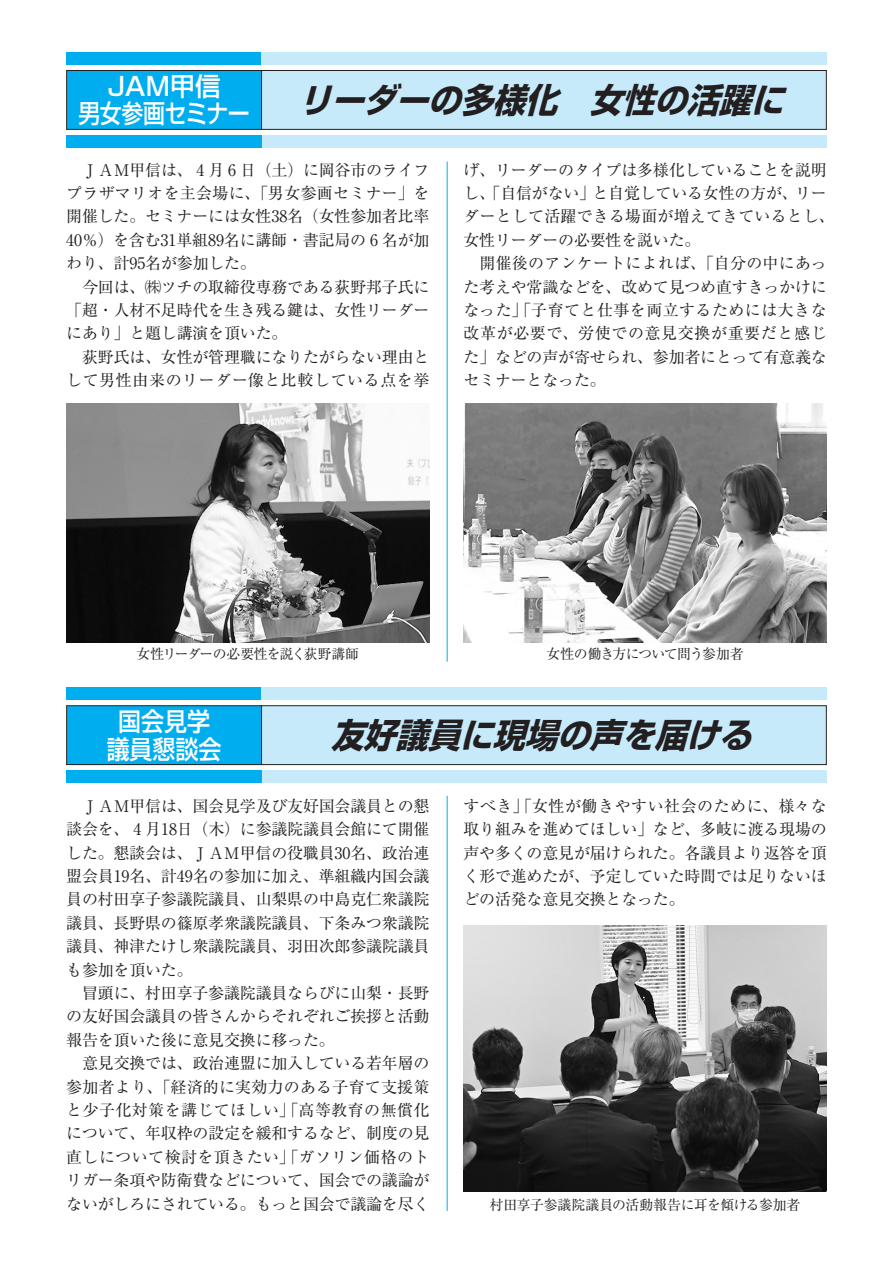
<style>
.page{position:relative;width:893px;height:1263px;background:#fff}
.page>*{position:absolute;margin:0;border:0;box-sizing:border-box;transform-origin:0 0}
.見出し{font:italic 700 34.05px "Shin Go Pr 6 N";color:#231f20;scale:.95 1}
.見出し文字{font:500 25.5px "Shin Go Pr 6 N";color:#fff;scale:.9 1}
.表文字{font:500 25.5px "Shin Go Pr 6 N";letter-spacing:-.015em;color:#fff;scale:.86 1}
.表文字-2{font:500 25.5px "Shin Go Pr 6 N";letter-spacing:-.015em;color:#fff}
.本文15Q{font:15.9px/23.4px "Ryumin Pr 6 N";letter-spacing:-.01em;color:#231f20;text-align:justify}
.本文15Q-2{font:15.9px/23.4px "Ryumin Pr 6 N";letter-spacing:.015em;color:#231f20;text-align:right}
.キャプション{font:13.8px "Ryumin Pr 6 N";letter-spacing:-.03em;color:#231f20}
.キャプション-2{font:13.8px "Ryumin Pr 6 N";letter-spacing:-.05em;color:#231f20}
.キャプション-3{font:13.8px "Ryumin Pr 6 N";letter-spacing:-.055em;color:#231f20}
</style>
<div class="page">
<hr style="left:447px;top:796px;width:1px;height:415px;background:#00aeef">
<div style="left:67px;top:687px;width:195px;height:13px;background:#00aeef"></div>
<div style="left:261px;top:687px;width:566px;height:13px;background:#c6eafa"></div>
<div style="left:67px;top:770px;width:195px;height:13px;background:#00aeef"></div>
<div style="left:262px;top:770px;width:565px;height:13px;background:#c6eafa"></div>
<div style="left:67px;top:706px;width:195px;height:59px;background:#00aeef"></div>
<div style="left:66px;top:705px;width:196px;height:60px;border:1px solid #231f20"></div>
<div style="left:262px;top:706px;width:564px;height:59px;background:#c6eafa"></div>
<div style="left:261px;top:705px;width:566px;height:60px;border:1px solid #231f20"></div>
<div style="left:67px;top:52px;width:195px;height:13px;background:#00aeef"></div>
<div style="left:261px;top:52px;width:566px;height:13px;background:#c6eafa"></div>
<div style="left:67px;top:135px;width:195px;height:13px;background:#00aeef"></div>
<div style="left:262px;top:135px;width:565px;height:13px;background:#c6eafa"></div>
<div style="left:67px;top:70px;width:195px;height:59px;background:#00aeef"></div>
<div style="left:66px;top:70px;width:196px;height:60px;border:1px solid #231f20"></div>
<div style="left:262px;top:70px;width:564px;height:59px;background:#c6eafa"></div>
<div style="left:261px;top:70px;width:566px;height:60px;border:1px solid #231f20"></div>
<hr style="left:447px;top:162px;width:1px;height:500px;background:#00aeef">
<img style="left:463px;top:925px;width:364px;height:266px">
<img style="left:66px;top:404px;width:363px;height:238px">
<img style="left:463px;top:404px;width:364px;height:238px">
<p class="表文字-2" style="left:107px;top:65px;width:115px">JAM甲信</p>
<p class="表文字" style="left:78px;top:93px;width:201px">男女参画セミナー</p>
<p class="見出し" style="left:299px;top:73px;width:527px">リーダーの多様化　女性の活躍に</p>
<p class="本文15Q" style="left:66px;top:157px;width:365px;text-indent:16px">ＪＡＭ甲信は、 4 月 6 日（土）に岡谷市のライフプラザマリオを主会場に、「男女参画セミナー」を開催した。セミナーには女性38名（女性参加者比率40％）を含む31単組89名に講師・書記局の 6 名が加わり、計95名が参加した。</p>
<p class="本文15Q" style="left:66px;top:274px;width:365px;text-indent:16px">今回は、㈱ツチの取締役専務である荻野邦子氏に「超・人材不足時代を生き残る鍵は、女性リーダーにあり」と題し講演を頂いた。</p>
<p class="本文15Q-2" style="left:66px;top:344px;width:365px">荻野氏は、女性が管理職になりたがらない理由として男性由来のリーダー像と比較している点を挙</p>
<p class="本文15Q" style="left:463px;top:157px;width:373px;text-align:left">げ、リーダーのタイプは多様化していることを説明し、「自信がない」と自覚している女性の方が、リーダーとして活躍できる場面が増えてきているとし、女性リーダーの必要性を説いた。</p>
<p class="本文15Q" style="left:463px;top:251px;width:365px;text-indent:16px">開催後のアンケートによれば、「自分の中にあった考えや常識などを、改めて見つめ直すきっかけになった」「子育てと仕事を両立するためには大きな改革が必要で、労使での意見交換が重要だと感じた」などの声が寄せられ、参加者にとって有意義なセミナーとなった。</p>
<p class="キャプション-2" style="left:137px;top:642px;width:224px">女性リーダーの必要性を説く荻野講師</p>
<p class="キャプション-3" style="left:547px;top:642px;width:199px">女性の働き方について問う参加者</p>
<p class="見出し文字" style="left:118px;top:700px;width:104px">国会見学</p>
<p class="見出し文字" style="left:107px;top:728px;width:129px">議員懇談会</p>
<p class="見出し" style="left:331px;top:708px;width:459px">友好議員に現場の声を届ける</p>
<p class="本文15Q" style="left:66px;top:793px;width:365px;text-indent:16px">ＪＡＭ甲信は、国会見学及び友好国会議員との懇談会を、 4 月18日（木）に参議院議員会館にて開催した。懇談会は、ＪＡＭ甲信の役職員30名、政治連盟会員19名、計49名の参加に加え、準組織内国会議員の村田享子参議院議員、山梨県の中島克仁衆議院議員、長野県の篠原孝衆議院議員、下条みつ衆議院議員、神津たけし衆議院議員、羽田次郎参議院議員も参加を頂いた。</p>
<p class="本文15Q" style="left:66px;top:980px;width:365px;text-indent:16px">冒頭に、村田享子参議院議員ならびに山梨・長野の友好国会議員の皆さんからそれぞれご挨拶と活動報告を頂いた後に意見交換に移った。</p>
<p class="本文15Q" style="left:66px;top:1051px;width:365px;text-indent:16px">意見交換では、政治連盟に加入している若年層の参加者より、「経済的に実効力のある子育て支援策と少子化対策を講じてほしい」「高等教育の無償化について、年収枠の設定を緩和するなど、制度の見直しについて検討を頂きたい」「ガソリン価格のトリガー条項や防衛費などについて、国会での議論がないがしろにされている。もっと国会で議論を尽く</p>
<p class="本文15Q" style="left:463px;top:793px;width:365px">すべき」「女性が働きやすい社会のために、様々な取り組みを進めてほしい」など、多岐に渡る現場の声や多くの意見が届けられた。各議員より返答を頂く形で進めたが、予定していた時間では足りないほどの活発な意見交換となった。</p>
<p class="キャプション" style="left:490px;top:1194px;width:312px">村田享子参議院議員の活動報告に耳を傾ける参加者</p>
</div>
